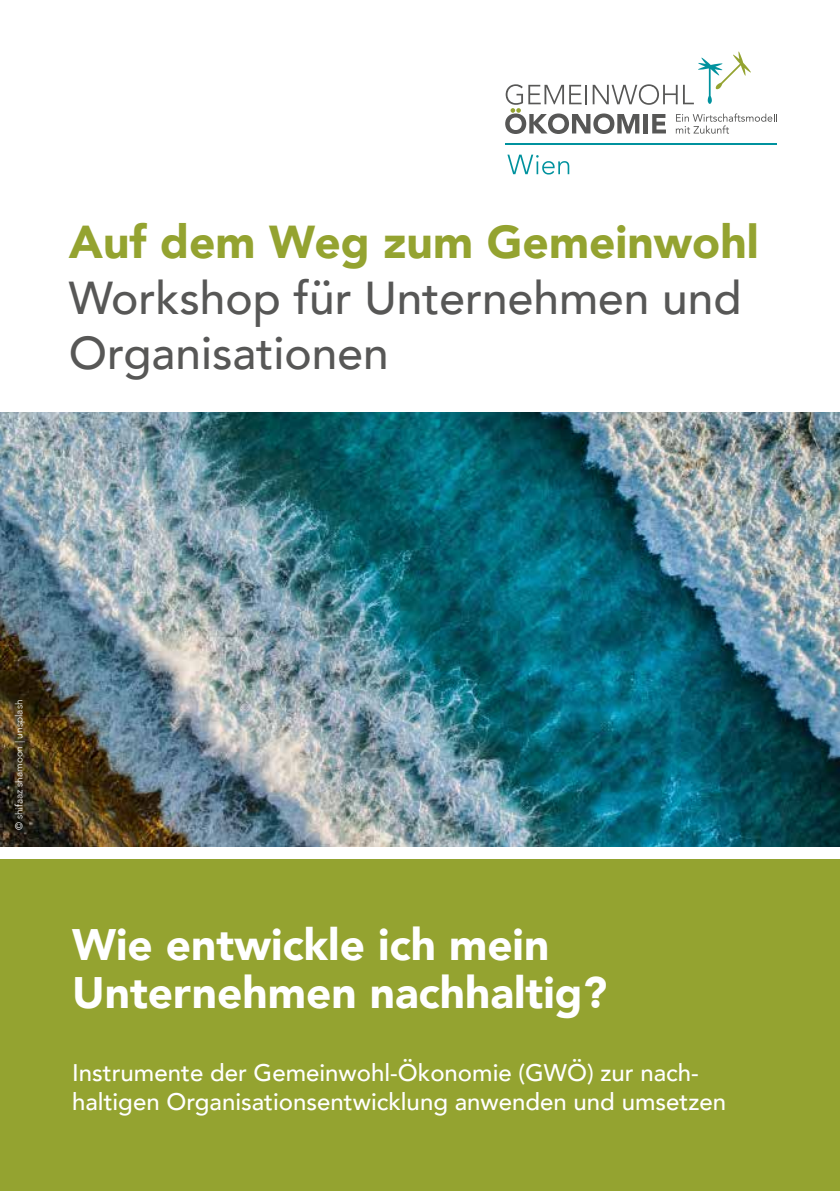
<style>
.page{position:relative;width:840px;height:1191px;background:#fff}
.page>*{position:absolute;margin:0;border:0;box-sizing:border-box;transform-origin:0 0}
.t1{font:500 46px/55.2px "Avenir";color:#575756}
.t2{font:900 46px "Avenir";color:#94a330}
.t3{font:900 44px/48px "Avenir";color:#fff}
.t4{font:500 24px/28.8px "Avenir";color:#fff}
.t5{font:300 10px "Avenir";color:#fff}
</style>
<div class="page">
<img style="left:0;top:412px;width:838px;height:434px">
<div style="left:0;top:859px;width:839px;height:332px;background:#94a330"></div>
<svg style="left:505px;top:51px;width:270px;height:83px"></svg>
<svg style="left:507px;top:155px;width:62px;height:19px"></svg>
<hr style="left:505px;top:143px;width:271px;height:2px;background:#00929e">
<h1 class="t2" style="left:69px;top:203px;width:691px">Auf dem Weg zum Gemeinwohl</h1>
<h1 class="t1" style="left:69px;top:267px;width:673px">Workshop für Unternehmen und<br>Organisationen</h1>
<p class="t5" style="left:13px;top:830px;width:132px;rotate:-90deg">© shifaaz shamoon | unsplash</p>
<h2 class="t3" style="left:72px;top:920px;width:536px">Wie entwickle ich mein<br>Unternehmen nachhaltig?</h2>
<p class="t4" style="left:72px;top:1057px;width:655px">Instrumente der Gemeinwohl-Ökonomie (GWÖ) zur nach&shy;haltigen Organisationsentwicklung anwenden und umsetzen</p>
</div>
